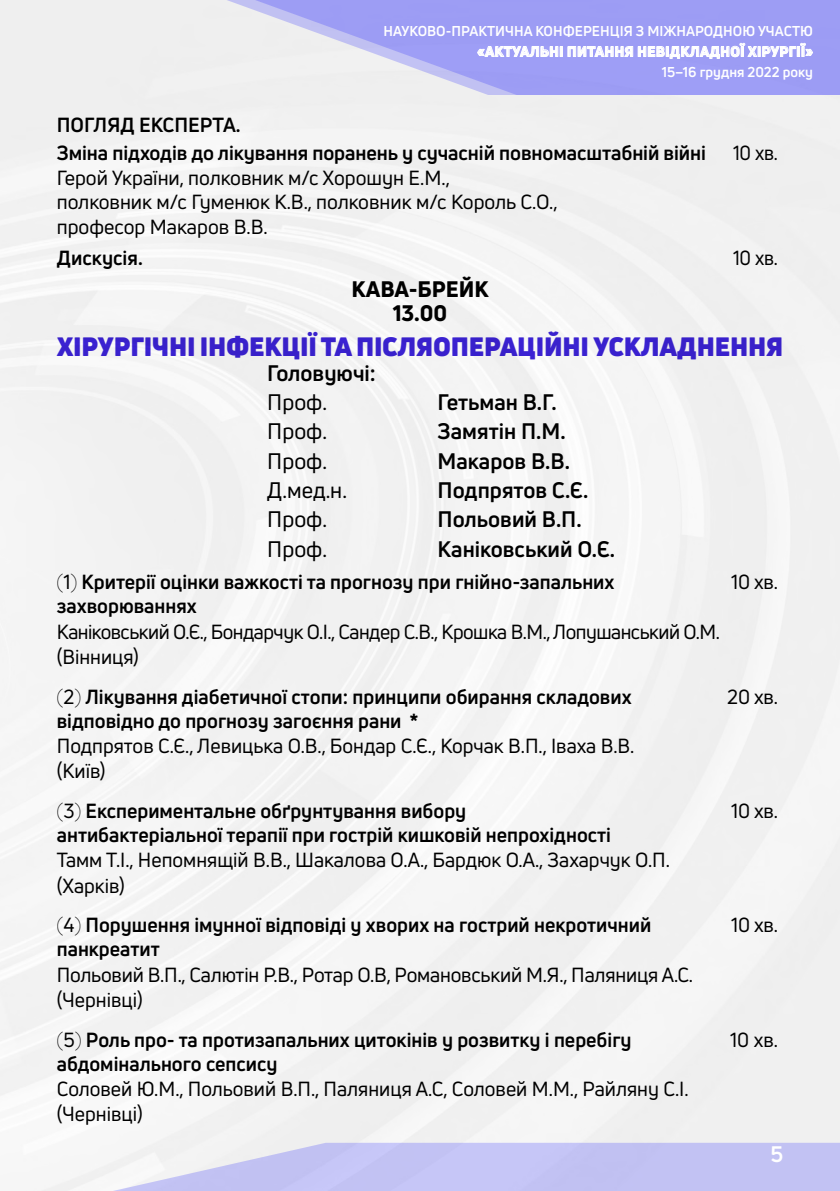
<style>
.page{position:relative;width:840px;height:1191px;background:#fff}
.page>*{position:absolute;margin:0;border:0;box-sizing:border-box;transform-origin:0 0}
.t1{font:900 26px "Uni Neue";letter-spacing:-.01em;color:#3c23d7}
.t2{font:700 22px "Uni Neue";color:#000}
.t3{font:22px "Uni Neue";color:#000}
.t4{font:800 22px/24.2px "Uni Neue";color:#000;text-align:center}
.t5{font:700 22px "Uni Neue";color:#fff}
.t6{font:700 20px/24.2px "Uni Neue";color:#000}
.t7{font:20px/25.2px "Uni Neue";color:#000}
.t8{font:20px/25.2px "Uni Neue";letter-spacing:-.025em;color:#000}
.t9{font:20px "Uni Neue";color:#000;scale:.95 1}
.t10{font:700 14px/20px "Uni Neue";color:#fff;text-align:right}
.s1{font-weight:800}
.s2{font-family:"Centaur";font-weight:400}
.s3{font-weight:400}
</style>
<div class="page">
<svg style="left:0;top:1142px;width:839px;height:49px;fill:#c2c2f3"></svg>
<svg style="left:140px;top:0;width:699px;height:95px;fill:#9e9ef4"></svg>
<p class="t10" style="left:383px;top:21px;width:431px">НАУКОВО-ПРАКТИЧНА КОНФЕРЕНЦІЯ З МІЖНАРОДНОЮ УЧАСТЮ «<span class="s1">АКТУАЛЬНІ ПИТАННЯ НЕВІДКЛАДНОЇ ХІРУРГІЇ</span>»<br>15–16 грудня 2022 року</p>
<p class="t6" style="left:57px;top:110px;width:650px;line-height:28.4px">ПОГЛЯД ЕКСПЕРТА.<br>Зміна підходів до лікування поранень у сучасній повномасштабній війні</p>
<p class="t9" style="left:732px;top:140px;width:49px">10 хв.</p>
<p class="t7" style="left:57px;top:166px;width:502px;line-height:24.2px">Герой України, полковник м/с Хорошун Е.М.,<br>полковник м/с Гуменюк К.В., полковник м/с Король С.О., професор Макаров В.В.</p>
<p class="t6" style="left:57px;top:245px;width:87px">Дискусія.</p>
<p class="t9" style="left:732px;top:245px;width:49px">10 хв.</p>
<p class="t4" style="left:351px;top:277px;width:139px">КАВА-БРЕЙК<br>13.00</p>
<h1 class="t1" style="left:57px;top:328px;width:727px">ХІРУРГІЧНІ ІНФЕКЦІЇ ТА ПІСЛЯОПЕРАЦІЙНІ УСКЛАДНЕННЯ</h1>
<p class="t2" style="left:267px;top:359px;width:110px">Головуючі:</p>
<p class="t3" style="left:267px;top:388px;width:61px">Проф.</p>
<p class="t2" style="left:437px;top:388px;width:120px">Гетьман В.Г.</p>
<p class="t3" style="left:267px;top:418px;width:61px">Проф.</p>
<p class="t2" style="left:437px;top:418px;width:129px">Замятін П.М.</p>
<p class="t3" style="left:267px;top:447px;width:61px">Проф.</p>
<p class="t2" style="left:437px;top:447px;width:134px">Макаров В.В.</p>
<p class="t3" style="left:267px;top:476px;width:81px">Д.мед.н.</p>
<p class="t2" style="left:437px;top:476px;width:152px">Подпрятов С.Є.</p>
<p class="t3" style="left:267px;top:506px;width:61px">Проф.</p>
<p class="t2" style="left:437px;top:505px;width:145px">Польовий В.П.</p>
<p class="t3" style="left:267px;top:535px;width:61px">Проф.</p>
<p class="t2" style="left:437px;top:535px;width:179px">Каніковський О.Є.</p>
<p class="t6" style="left:57px;top:569px;width:559px"><span class="s2">(</span><span class="s3">1</span><span class="s2">)</span> Критерії оцінки важкості та прогнозу при гнійно-запальних захворюваннях</p>
<p class="t7" style="left:730px;top:569px;width:48px">10 хв.</p>
<p class="t8" style="left:57px;top:618px;width:664px">Каніковський О.Є., Бондарчук О.І., Сандер С.В., Крошка В.М., Лопушанський О.М. (Вінниця)</p>
<p class="t6" style="left:57px;top:684px;width:576px"><span class="s2">(</span><span class="s3">2</span><span class="s2">)</span> Лікування діабетичної стопи: принципи обирання складових відповідно до прогнозу загоєння рани *</p>
<p class="t7" style="left:726px;top:683px;width:52px">20 хв.</p>
<p class="t7" style="left:57px;top:733px;width:579px">Подпрятов С.Є., Левицька О.В., Бондар С.Є., Корчак В.П., Іваха В.В. (Київ)</p>
<p class="t6" style="left:57px;top:798px;width:555px"><span class="s2">(</span><span class="s3">3</span><span class="s2">)</span> Експериментальне обґрунтування вибору антибактеріальної терапії при гострій кишковій непрохідності</p>
<p class="t7" style="left:730px;top:798px;width:48px">10 хв.</p>
<p class="t7" style="left:57px;top:847px;width:614px">Тамм Т.І., Непомнящій В.В., Шакалова О.А., Бардюк О.А., Захарчук О.П. (Харків)</p>
<p class="t6" style="left:57px;top:912px;width:595px"><span class="s2">(</span><span class="s3">4</span><span class="s2">)</span> Порушення імунної відповіді у хворих на гострий некротичний панкреатит</p>
<p class="t7" style="left:730px;top:912px;width:48px">10 хв.</p>
<p class="t7" style="left:57px;top:961px;width:637px">Польовий В.П., Салютін Р.В., Ротар О.В, Романовський М.Я., Паляниця А.С. (Чернівці)</p>
<p class="t6" style="left:57px;top:1027px;width:576px"><span class="s2">(</span><span class="s3">5</span><span class="s2">)</span> Роль про- та протизапальних цитокінів у розвитку і перебігу абдомінального сепсису</p>
<p class="t7" style="left:729px;top:1026px;width:49px">10 хв.</p>
<p class="t7" style="left:57px;top:1076px;width:633px">Соловей Ю.М., Польовий В.П., Паляниця А.С, Соловей М.М., Райляну С.І. (Чернівці)</p>
<p class="t5" style="left:770px;top:1140px;width:14px">5</p>
</div>
